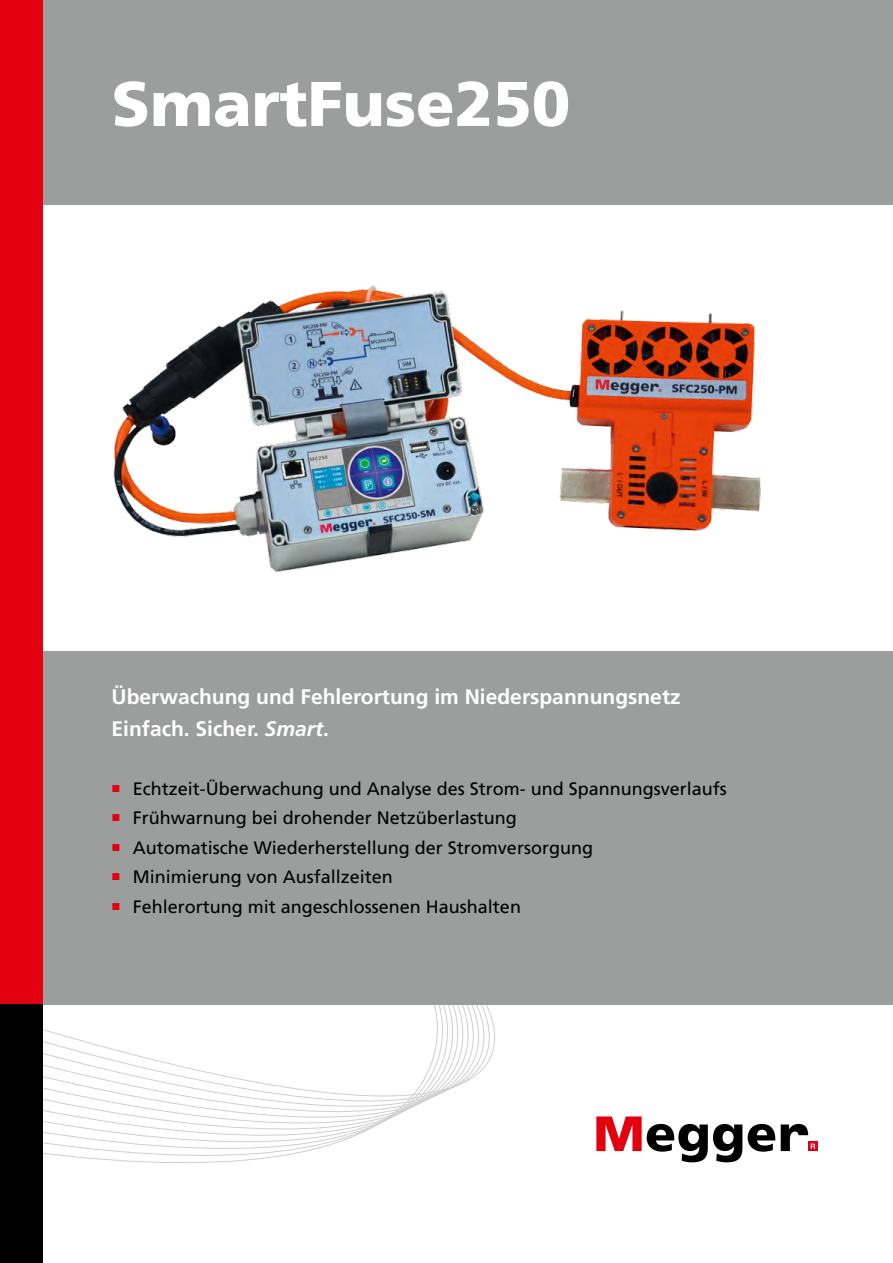
<style>
.page{position:relative;width:893px;height:1263px;background:#fff}
.page>*{position:absolute;margin:0;border:0;box-sizing:border-box;transform-origin:0 0}
.t1{font:900 63px "Frutiger LT Std";color:#fff}
.t2{font:700 21px/31.5px "Frutiger LT Std";color:#fff}
.t3{font:18px "Frutiger LT Std";color:#000}
.s1{font-style:italic}
</style>
<div class="page">
<img style="left:113px;top:285px;width:648px;height:288px">
<svg style="left:43px;top:1005px;width:452px;height:158px"></svg>
<div style="left:43px;top:651px;width:850px;height:354px;background:#9c9d9d"></div>
<div style="left:43px;top:0;width:850px;height:205px;background:#9c9d9d"></div>
<div style="left:808px;top:1142px;width:9px;height:9px;background:#e3000f"></div>
<svg style="left:596px;top:1116px;width:146px;height:46px"></svg>
<svg style="left:748px;top:1124px;width:27px;height:28px"></svg>
<svg style="left:781px;top:1124px;width:34px;height:27px"></svg>
<div style="left:0;top:0;width:43px;height:1005px;background:#e3000f"></div>
<div style="left:0;top:1005px;width:43px;height:258px;background:#000"></div>
<h1 class="t1" style="left:112px;top:66px;width:460px">SmartFuse250</h1>
<p class="t2" style="left:112px;top:681px;width:570px">Überwachung und Fehlerortung im Niederspannungsnetz<br>Einfach. Sicher. <span class="s1">Smart</span>.</p>
<p class="t3" style="left:112px;top:778px;width:617px"><sup>■</sup> Echtzeit-Überwachung und Analyse des Strom- und Spannungsverlaufs</p>
<p class="t3" style="left:112px;top:807px;width:407px"><sup>■</sup> Frühwarnung bei drohender Netzüberlastung</p>
<p class="t3" style="left:112px;top:837px;width:483px"><sup>■</sup> Automatische Wiederherstellung der Stromversorgung</p>
<p class="t3" style="left:112px;top:866px;width:283px"><sup>■</sup> Minimierung von Ausfallzeiten</p>
<p class="t3" style="left:112px;top:896px;width:411px"><sup>■</sup> Fehlerortung mit angeschlossenen Haushalten</p>
</div>
